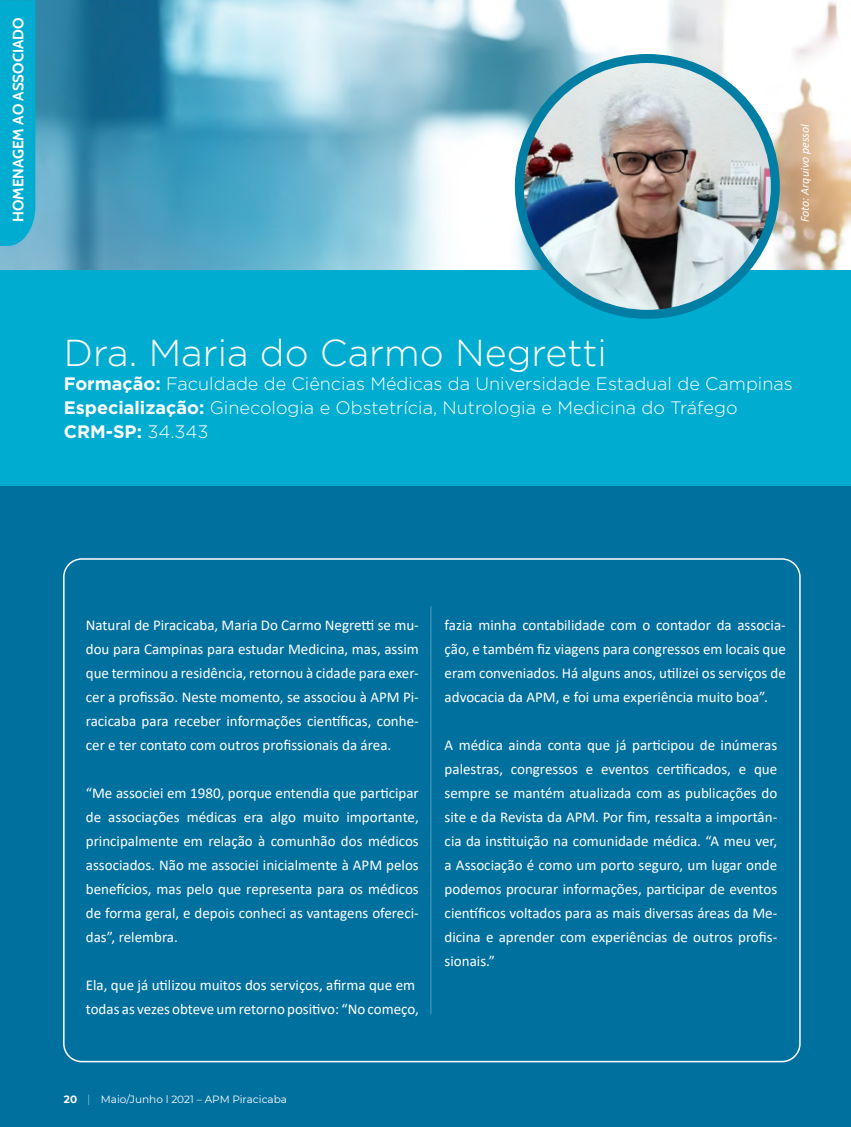
<style>
.page{position:relative;width:851px;height:1127px;background:#fff}
.page>*{position:absolute;margin:0;border:0;box-sizing:border-box;transform-origin:0 0}
.t1{font:300 37.5px "Gotham";color:#fff}
.t2{font:300 18px/24px "Gotham";color:#fff}
.t3{font:15px/24px "Calibri";color:#fff;text-align:justify}
.t4{font:700 15px "Cabin";color:#fff}
.t5{font:italic 12px "Calibri";color:#fff}
.t6{font:10.5px "Montserrat";color:#fff}
.s1{font-weight:700}
.s2{font-family:"Aileron";font-weight:100}
</style>
<div class="page">
<img style="left:0;top:0;width:850px;height:270px">
<div style="left:0;top:270px;width:850px;height:857px;background:#00709e"></div>
<div style="left:0;top:270px;width:850px;height:215px;background:#00add0"></div>
<img style="left:519px;top:58px;width:256px;height:256px;border-radius:128px">
<div style="left:514px;top:54px;width:265px;height:265px;border:9px solid #007ea3;border-radius:50%"></div>
<hr style="left:430px;top:606px;width:1px;height:408px;background:#e6f2f2">
<div style="left:0;top:0;width:35px;height:246px;background:#00add0"></div>
<p class="t4" style="left:6px;top:222px;width:206px;rotate:-90deg">HOMENAGEM AO ASSOCIADO</p>
<p class="t5" style="left:796px;top:222px;width:100px;rotate:-90deg">Foto: Arquivo pessol</p>
<h1 class="t1" style="left:64px;top:329px;width:544px">Dra. Maria do Carmo Negretti</h1>
<p class="t2" style="left:64px;top:371px;width:730px"><span class="s1">Formação:</span> Faculdade de Ciências Médicas da Universidade Estadual de Campinas<br><span class="s1">Especialização:</span> Ginecologia e Obstetrícia, Nutrologia e Medicina do Tráfego<br><span class="s1">CRM-SP:</span> 34.343</p>
<p class="t3" style="left:86px;top:613px;width:334px">Natural de Piracicaba, Maria Do Carmo Negretti se mu&shy;dou para Campinas para estudar Medicina, mas, assim que terminou a residência, retornou à cidade para exer&shy;cer a profissão. Neste momento, se associou à APM Pi&shy;racicaba para receber informações científicas, conhe&shy;cer e ter contato com outros profissionais da área.</p>
<p class="t3" style="left:86px;top:781px;width:334px">“Me associei em 1980, porque entendia que participar de associações médicas era algo muito importante, principalmente em relação à comunhão dos médicos associados. Não me associei inicialmente à APM pelos benefícios, mas pelo que representa para os médicos de forma geral, e depois conheci as vantagens ofereci&shy;das”, relembra.</p>
<p class="t3" style="left:86px;top:973px;width:334px">Ela, que já utilizou muitos dos serviços, afirma que em todas as vezes obteve um retorno positivo: “No começo,</p>
<p class="t3" style="left:444px;top:613px;width:342px">fazia minha contabilidade com o contador da associa&shy;ção, e também fiz viagens para congressos em locais que eram conveniados. Há alguns anos, utilizei os serviços de advocacia da APM, e foi uma experiência muito boa”.</p>
<p class="t3" style="left:444px;top:733px;width:334px">A médica ainda conta que já participou de inúmeras palestras, congressos e eventos certificados, e que sempre se mantém atualizada com as publicações do site e da Revista da APM. Por fim, ressalta a importân&shy;cia da instituição na comunidade médica. “A meu ver, a Associação é como um porto seguro, um lugar onde podemos procurar informações, participar de eventos científicos voltados para as mais diversas áreas da Me&shy;dicina e aprender com experiências de outros profis&shy;sionais.”</p>
<p class="t6" style="left:64px;top:1092px;width:225px"><span class="s1">20</span> <span class="s2">|</span> Maio/Junho l 2021 – APM Piracicaba</p>
</div>
